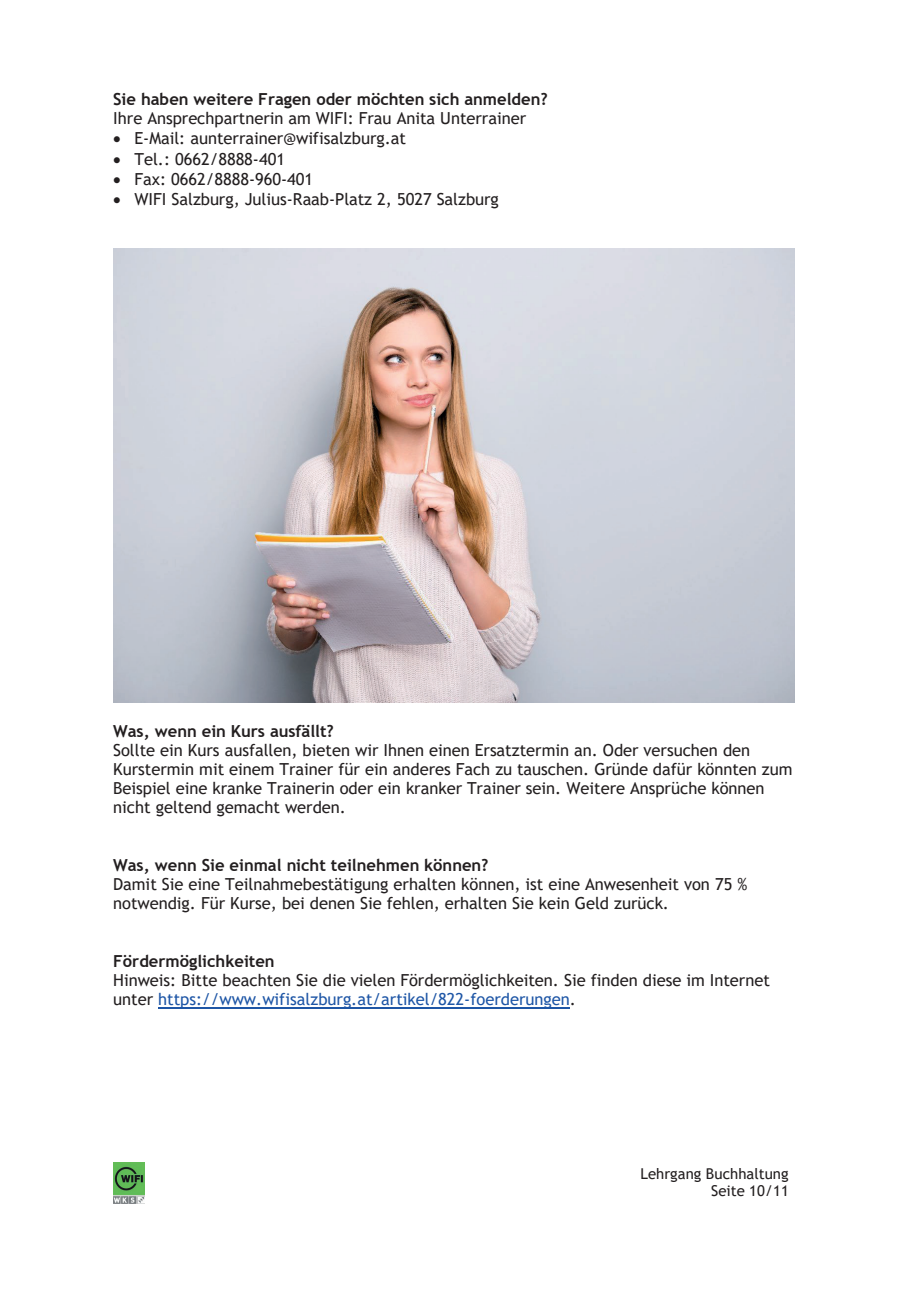
<style>
.page{position:relative;width:919px;height:1289px;background:#fff}
.page>*{position:absolute;margin:0;border:0;box-sizing:border-box;transform-origin:0 0}
.t1{font:16.5px/19.2px "Trebuchet MS";color:#231f20}
.t2{font:700 16.5px "Trebuchet MS";color:#231f20}
.t3{font:15px/17.2px "Trebuchet MS";color:#231f20;text-align:right}
.s1{color:#1e56a6}
</style>
<div class="page">
<img style="left:113px;top:1162px;width:32px;height:41px">
<hr style="left:158px;top:1007px;width:411px;height:1px;background:#1e56a6">
<img style="left:113px;top:248px;width:681px;height:454px">
<p class="t2" style="left:113px;top:89px;width:436px">Sie haben weitere Fragen oder möchten sich anmelden?</p>
<p class="t1" style="left:113px;top:108px;width:414px">Ihre Ansprechpartnerin am WIFI: Frau Anita Unterrainer</p>
<p class="t1" style="left:113px;top:129px;width:294px">• E-Mail: aunterrainer@wifisalzburg.at</p>
<p class="t1" style="left:113px;top:149px;width:173px">• Tel.: 0662/8888-401</p>
<p class="t1" style="left:113px;top:169px;width:201px">• Fax: 0662/8888-960-401</p>
<p class="t1" style="left:113px;top:189px;width:387px">• WIFI Salzburg, Julius-Raab-Platz 2, 5027 Salzburg</p>
<p class="t2" style="left:113px;top:720px;width:222px">Was, wenn ein Kurs ausfällt?</p>
<p class="t1" style="left:113px;top:740px;width:681px">Sollte ein Kurs ausfallen, bieten wir Ihnen einen Ersatztermin an. Oder versuchen den Kurstermin mit einem Trainer für ein anderes Fach zu tauschen. Gründe dafür könnten zum Beispiel eine kranke Trainerin oder ein kranker Trainer sein. Weitere Ansprüche können nicht geltend gemacht werden.</p>
<p class="t2" style="left:113px;top:854px;width:376px">Was, wenn Sie einmal nicht teilnehmen können?</p>
<p class="t1" style="left:113px;top:874px;width:635px">Damit Sie eine Teilnahmebestätigung erhalten können, ist eine Anwesenheit von 75 % notwendig. Für Kurse, bei denen Sie fehlen, erhalten Sie kein Geld zurück.</p>
<p class="t2" style="left:113px;top:950px;width:163px">Fördermöglichkeiten</p>
<p class="t1" style="left:113px;top:970px;width:658px">Hinweis: Bitte beachten Sie die vielen Fördermöglichkeiten. Sie finden diese im Internet unter <span class="s1">https://www.wifisalzburg.at/artikel/822-foerderungen</span>.</p>
<p class="t3" style="left:640px;top:1164px;width:150px">Lehrgang Buchhaltung<br>Seite 10/11</p>
</div>
